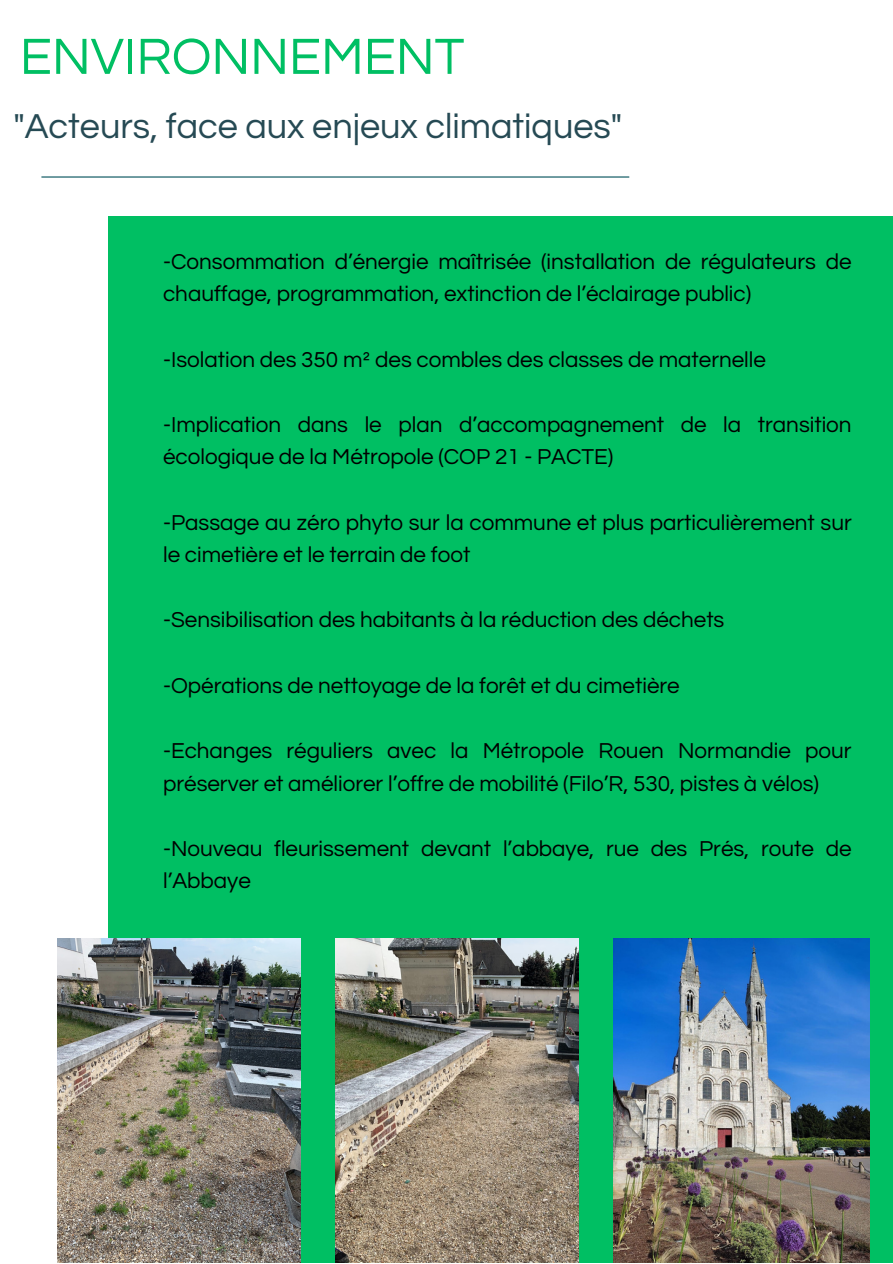
<style>
.page{position:relative;width:893px;height:1264px;background:#fff}
.page>*{position:absolute;margin:0;border:0;box-sizing:border-box;transform-origin:0 0}
.t1{font:52.8px "Questrial";color:#00bf63}
.t2{font:36px "Questrial";color:#264a54}
.t3{font:22.35px/32.5px "Questrial";color:#000}
</style>
<div class="page">
<div style="left:108px;top:216px;width:784px;height:1046px;background:#00bf63"></div>
<hr style="left:42px;top:176px;width:587px;height:1px;background:#005059">
<img style="left:58px;top:938px;width:242px;height:324px">
<img style="left:335px;top:938px;width:243px;height:324px">
<img style="left:613px;top:938px;width:256px;height:324px">
<p class="t1" style="left:20px;top:31px;width:446px">ENVIRONNEMENT</p>
<p class="t2" style="left:13px;top:108px;width:610px">"Acteurs, face aux enjeux climatiques"</p>
<p class="t3" style="left:163px;top:245px;width:690px">-Consommation d’énergie maîtrisée (installation de régulateurs de chauffage, programmation, extinction de l’éclairage public)</p>
<p class="t3" style="left:163px;top:343px;width:604px">-Isolation des 350 m² des combles des classes de maternelle</p>
<p class="t3" style="left:163px;top:408px;width:690px">-Implication dans le plan d’accompagnement de la transition écologique de la Métropole (COP 21 - PACTE)</p>
<p class="t3" style="left:163px;top:506px;width:690px">-Passage au zéro phyto sur la commune et plus particulièrement sur le cimetière et le terrain de foot</p>
<p class="t3" style="left:163px;top:604px;width:562px">-Sensibilisation des habitants à la réduction des déchets</p>
<p class="t3" style="left:163px;top:669px;width:518px">-Opérations de nettoyage de la forêt et du cimetière</p>
<p class="t3" style="left:163px;top:734px;width:689px">-Echanges réguliers avec la Métropole Rouen Normandie pour préserver et améliorer l’offre de mobilité (Filo’R, 530, pistes à vélos)</p>
<p class="t3" style="left:163px;top:832px;width:690px">-Nouveau fleurissement devant l’abbaye, rue des Prés, route de l’Abbaye</p>
</div>
